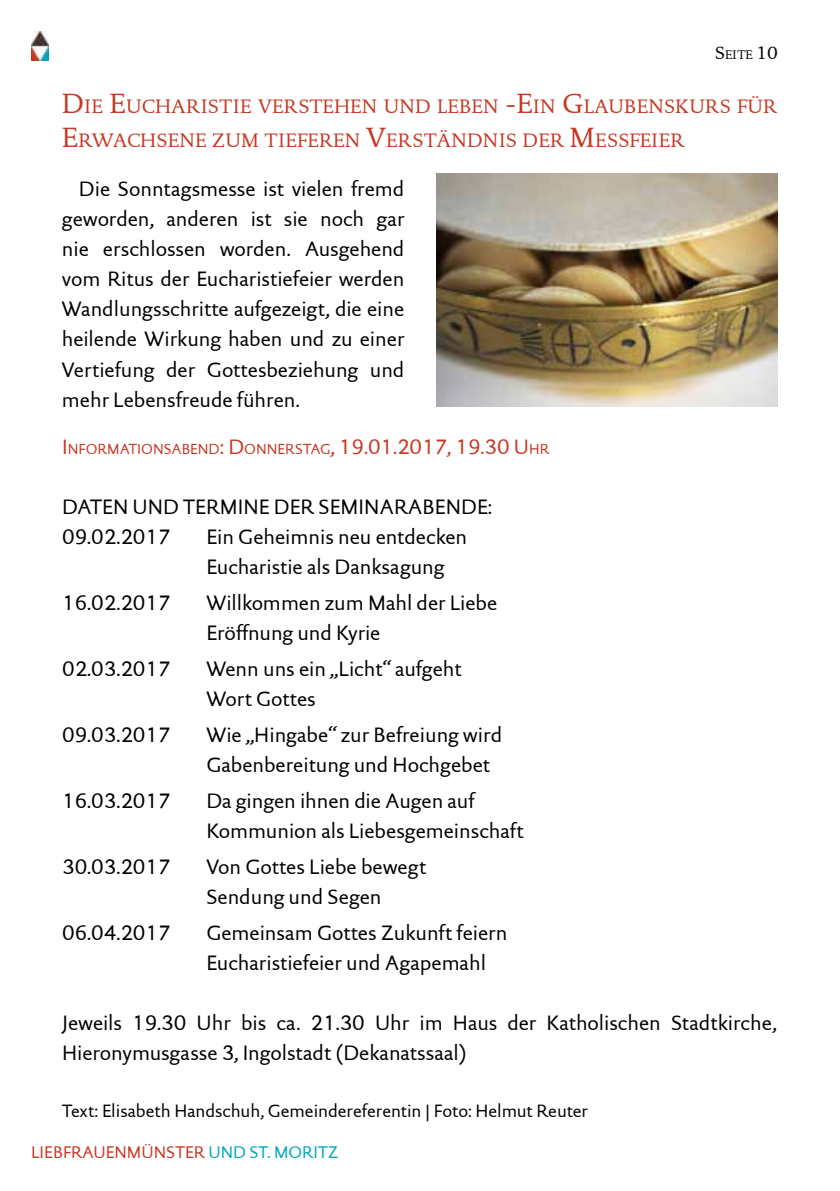
<style>
.page{position:relative;width:840px;height:1191px;background:#fff}
.page>*{position:absolute;margin:0;border:0;box-sizing:border-box;transform-origin:0 0}
.t1{font:21px/30px "DTL Documenta Sans T";color:#000}
.t2{font:19.6px/33.6px "DTL Documenta T";color:#c63824}
.t3{font:18px "DTL Documenta Sans T";color:#000}
.t4{font:17px "DTL Documenta Sans T";color:#c63824}
.t5{font:14.6px "DTL Documenta Sans T";color:#c63824}
.t6{font:12.6px "DTL Documenta T";color:#000}
.s1{font-size:18px}
.s2{font-size:28px}
.s3{font-size:21px}
.s4{color:#00a5bf}
</style>
<div class="page">
<img style="left:31px;top:31px;width:17px;height:29px">
<img style="left:436px;top:173px;width:341px;height:233px">
<p class="t6" style="left:714px;top:48px;width:64px"><span class="s1">S</span>EITE <span class="s1">10</span></p>
<p class="t2" style="left:62px;top:90px;width:716px"><span class="s2">D</span>IE <span class="s2">E</span>UCHARISTIE VERSTEHEN UND LEBEN <span class="s2">-E</span>IN <span class="s2">G</span>LAUBENSKURS FÜR<br><span class="s2">E</span>RWACHSENE ZUM TIEFEREN <span class="s2">V</span>ERSTÄNDNIS DER <span class="s2">M</span>ESSFEIER</p>
<p class="t1" style="left:62px;top:174px;width:344px;text-align:justify;text-indent:17px">Die Sonntagsmesse ist vielen fremd geworden, anderen ist sie noch gar nie erschlossen worden. Ausgehend vom Ritus der Eucharistiefeier werden Wandlungsschritte aufgezeigt, die eine heilende Wirkung haben und zu einer Vertiefung der Gottesbeziehung und mehr Lebensfreude führen.</p>
<p class="t5" style="left:62px;top:440px;width:488px"><span class="s3">I</span> NFORMATIONSABEND<span class="s3">: D</span>ONNERSTAG<span class="s3">, 19.01.2017, 19.30 U</span> HR</p>
<p class="t1" style="left:62px;top:492px;width:431px">Daten und Termine der Seminarabende:<br>09.02.2017 Ein Geheimnis neu entdecken<br>E</p>
<p class="t1" style="left:217px;top:552px;width:229px">ucharistie als Danksagung</p>
<p class="t1" style="left:62px;top:588px;width:110px">16.02.2017</p>
<p class="t1" style="left:206px;top:588px;width:292px">Willkommen zum Mahl der Liebe</p>
<p class="t1" style="left:62px;top:618px;width:53px">E</p>
<p class="t1" style="left:217px;top:618px;width:165px">röffnung und Kyrie</p>
<p class="t1" style="left:62px;top:654px;width:110px">02.03.2017</p>
<p class="t1" style="left:206px;top:654px;width:257px">Wenn uns ein „Licht“ aufgeht<br>Wort Gottes</p>
<p class="t1" style="left:62px;top:720px;width:110px">09.03.2017</p>
<p class="t1" style="left:206px;top:720px;width:297px">Wie „Hingabe“ zur Befreiung wird<br>Gabenbereitung und Hochgebet</p>
<p class="t1" style="left:62px;top:786px;width:110px">16.03.2017</p>
<p class="t1" style="left:206px;top:786px;width:318px">Da gingen ihnen die Augen auf<br>Kommunion als Liebesgemeinschaft</p>
<p class="t1" style="left:62px;top:852px;width:110px">30.03.2017</p>
<p class="t1" style="left:206px;top:852px;width:221px">Von Gottes Liebe bewegt</p>
<p class="t1" style="left:62px;top:882px;width:53px">S</p>
<p class="t1" style="left:217px;top:882px;width:165px">endung und Segen</p>
<p class="t1" style="left:62px;top:918px;width:110px">06.04.2017</p>
<p class="t1" style="left:206px;top:918px;width:302px">Gemeinsam Gottes Zukunft feiern</p>
<p class="t1" style="left:62px;top:948px;width:53px">E</p>
<p class="t1" style="left:217px;top:948px;width:270px">ucharistiefeier und Agapemahl</p>
<p class="t1" style="left:62px;top:1008px;width:715px">Jeweils 19.30 U hr bis ca. 21.30 U hr im Haus der Katholischen Stadtkirche,<br>Hieronymusgasse 3, I ngolstadt (Dekanatssaal)</p>
<p class="t3" style="left:62px;top:1099px;width:527px">Text: Elisabeth Handschuh, Gemeindereferentin | Foto: Helmut Reuter</p>
<p class="t4" style="left:31px;top:1142px;width:309px">Liebfrauenmünster <span class="s4">und St. Moritz</span></p>
</div>
